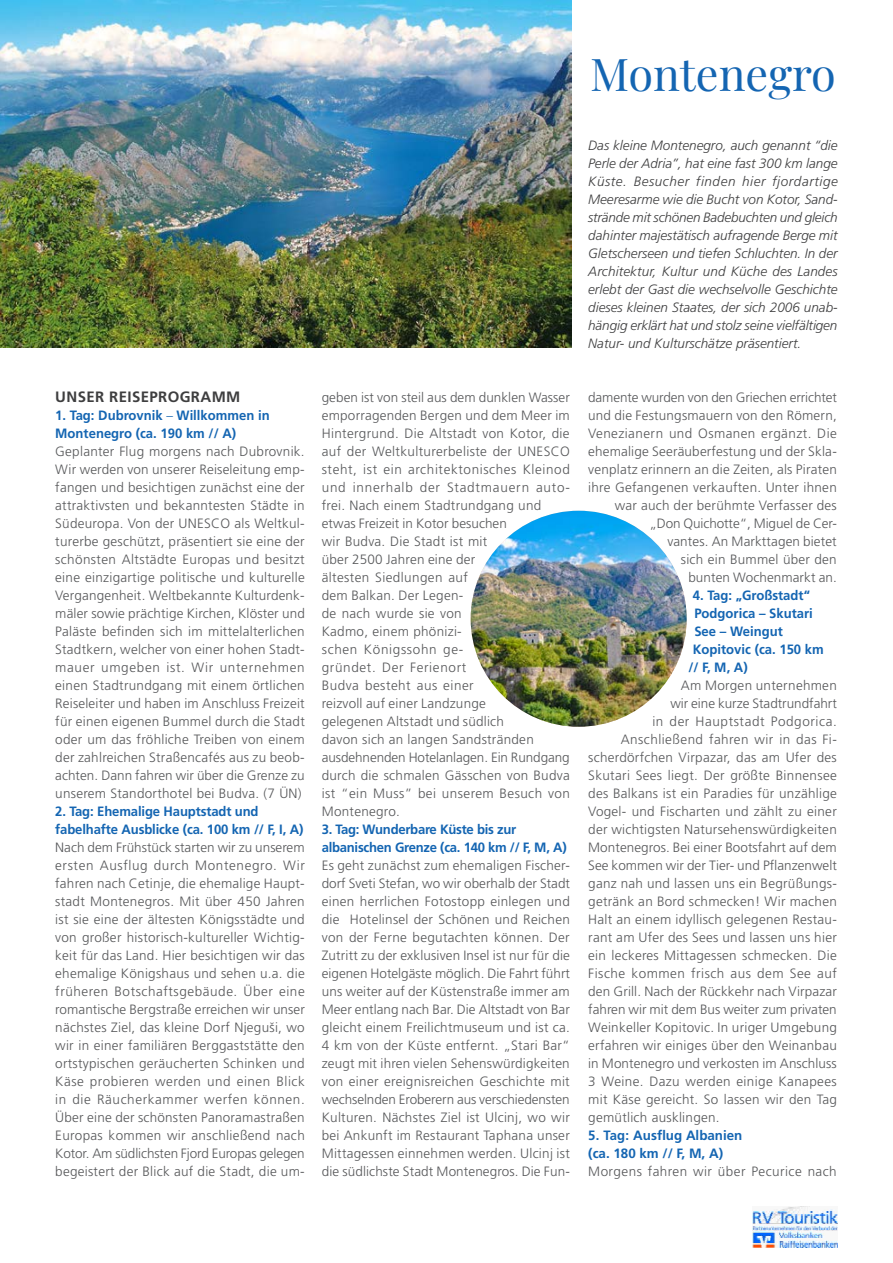
<style>
.page{position:relative;width:893px;height:1263px;background:#fff}
.page>*{position:absolute;margin:0;border:0;box-sizing:border-box;transform-origin:0 0}
.ziel_Innen{font:45px "Playfair Display";color:#1465b2}
.Unser_Reiseprogramm{font:700 15px "Frutiger LT Pro";letter-spacing:.025em;color:#3e3e3f}
.Fließtext{font:300 13.5px/18px "Frutiger LT Pro";letter-spacing:.02em;color:#57585a;text-align:justify}
.Allg__Text_kursiv_In{font:italic 300 13.5px/18px "Frutiger LT Pro";color:#3e3e3f;text-align:justify}
.Zwischentitel_Tag_bl{font:700 13.5px/18px "Frutiger LT Pro";letter-spacing:-.005em;color:#1465b2}
.Fließtext-2{font:300 13.5px "Frutiger LT Pro";color:#57585a}
.Fließtext-3{font:300 13.5px "Frutiger LT Pro";letter-spacing:.04em;color:#57585a}
.Fließtext-4{font:300 13.5px "Frutiger LT Pro";letter-spacing:.045em;color:#57585a}
.s1{font-weight:300}
</style>
<div class="page">
<img style="left:753px;top:1206px;width:85px;height:42px">
<img style="left:471px;top:511px;width:216px;height:216px;border-radius:108px">
<img style="left:0;top:0;width:571px;height:348px">
<p class="Unser_Reiseprogramm" style="left:55px;top:387px;width:187px">UNSER REISEPROGRAMM</p>
<p class="Zwischentitel_Tag_bl" style="left:55px;top:406px;width:216px">1. Tag: Dubrovnik <span class="s1">–</span> Willkommen in<br>Montenegro (ca. 190 km // A)</p>
<p class="Fließtext" style="left:55px;top:442px;width:251px">Geplanter Flug morgens nach Dubrovnik.<br>Wir werden von unserer Reiseleitung emp&shy;fangen und besichtigen zunächst eine der attraktivsten und bekanntesten Städte in Südeuropa. Von der UNESCO als Weltkul&shy;turerbe geschützt, präsentiert sie eine der schönsten Altstädte Europas und besitzt eine einzigartige politische und kulturelle Vergangenheit. Weltbekannte Kulturdenk&shy;mäler sowie prächtige Kirchen, Klöster und Paläste befinden sich im mittelalterlichen Stadtkern, welcher von einer hohen Stadt&shy;mauer umgeben ist. Wir unternehmen einen Stadtrundgang mit einem örtlichen Reiseleiter und haben im Anschluss Freizeit für einen eigenen Bummel durch die Stadt oder um das fröhliche Treiben von einem der zahlreichen Straßencafés aus zu beob&shy;achten. Dann fahren wir über die Grenze zu unserem Standorthotel bei Budva. (7 ÜN)</p>
<p class="Zwischentitel_Tag_bl" style="left:55px;top:802px;width:250px">2. Tag: Ehemalige Hauptstadt und fabelhafte Ausblicke (ca. 100 km // F, I, A)</p>
<p class="Fließtext" style="left:55px;top:838px;width:251px">Nach dem Frühstück starten wir zu unserem ersten Ausflug durch Montenegro. Wir fahren nach Cetinje, die ehemalige Haupt&shy;stadt Montenegros. Mit über 450 Jahren ist sie eine der ältesten Königsstädte und von großer historisch-kultureller Wichtig&shy;keit für das Land. Hier besichtigen wir das ehemalige Königshaus und sehen u.a. die früheren Botschaftsgebäude. Über eine romantische Bergstraße erreichen wir unser nächstes Ziel, das kleine Dorf Njeguši, wo wir in einer familiären Berggaststätte den ortstypischen geräucherten Schinken und Käse probieren werden und einen Blick in die Räucherkammer werfen können.<br>Über eine der schönsten Panoramastraßen Europas kommen wir anschließend nach Kotor. Am südlichsten Fjord Europas gelegen begeistert der Blick auf die Stadt, die um-</p>
<p class="Fließtext" style="left:322px;top:388px;width:250px;text-align:left">geben ist von steil aus dem dunklen Wasser emporragenden Bergen und dem Meer im<br>Hintergrund. Die Altstadt von Kotor, die auf der Weltkulturerbeliste der UNESCO steht, ist ein architektonisches Kleinod und innerhalb der Stadtmauern auto&shy;frei. Nach einem Stadtrundgang und etwas Freizeit in Kotor besuchen<br>wir Budva. Die Stadt ist mit<br>über 2500 Jahren eine der<br>ältesten Siedlungen auf<br>dem Balkan. Der Legen-<br>de nach wurde sie von<br>Kadmo, einem phönizi-<br>schen Königssohn ge-<br>gründet. Der Ferienort<br>Budva besteht aus einer<br>reizvoll auf einer Landzunge<br>gelegenen Altstadt und südlich<br>davon sich an langen Sandstränden ausdehnenden Hotelanlagen. Ein Rundgang durch die schmalen Gässchen von Budva ist “ein Muss” bei unserem Besuch von<br>Montenegro.</p>
<p class="Zwischentitel_Tag_bl" style="left:322px;top:820px;width:246px">3. Tag: Wunderbare Küste bis zur albanischen Grenze (ca. 140 km // F, M, A)</p>
<p class="Fließtext" style="left:322px;top:856px;width:250px">Es geht zunächst zum ehemaligen Fischer&shy;dorf Sveti Stefan, wo wir oberhalb der Stadt einen herrlichen Fotostopp einlegen und die Hotelinsel der Schönen und Reichen von der Ferne begutachten können. Der Zutritt zu der exklusiven Insel ist nur für die eigenen Hotelgäste möglich. Die Fahrt führt uns weiter auf der Küstenstraße immer am Meer entlang nach Bar. Die Altstadt von Bar gleicht einem Freilichtmuseum und ist ca.<br>4 km von der Küste entfernt. „Stari Bar“ zeugt mit ihren vielen Sehenswürdigkeiten von einer ereignisreichen Geschichte mit wechselnden Eroberern aus verschiedensten Kulturen. Nächstes Ziel ist Ulcinj, wo wir bei Ankunft im Restaurant Taphana unser Mittagessen einnehmen werden. Ulcinj ist die südlichste Stadt Montenegros. Die Fun-</p>
<p class="ziel_Innen" style="left:590px;top:39px;width:247px">Montenegro</p>
<p class="Allg__Text_kursiv_In" style="left:588px;top:136px;width:251px">Das kleine Montenegro, auch genannt “die Perle der Adria”, hat eine fast 300 km lange Küste. Besucher finden hier fjordartige Meeresarme wie die Bucht von Kotor, Sand&shy;strände mit schönen Badebuchten und gleich dahinter majestätisch aufragende Berge mit Gletscherseen und tiefen Schluchten. In der Architektur, Kultur und Küche des Landes erlebt der Gast die wechselvolle Geschichte dieses kleinen Staates, der sich 2006 unab&shy;hängig erklärt hat und stolz seine vielfältigen Natur- und Kulturschätze präsentiert.</p>
<p class="Fließtext" style="left:588px;top:388px;width:250px;text-align:right">damente wurden von den Griechen errichtet und die Festungsmauern von den Römern, Venezianern und Osmanen ergänzt. Die ehemalige Seeräuberfestung und der Skla&shy;venplatz erinnern an die Zeiten, als Piraten ihre Gefangenen verkauften. Unter ihnen war auch der berühmte Verfasser des „Don Quichotte“, Miguel de Cer-<br>vantes. An Markttagen bietet<br>sich ein Bummel über den<br>bunten Wochenmarkt an.</p>
<p class="Zwischentitel_Tag_bl" style="left:693px;top:586px;width:119px">4. Tag: „Großstadt“</p>
<p class="Zwischentitel_Tag_bl" style="left:694px;top:604px;width:120px">Podgorica – Skutari</p>
<p class="Zwischentitel_Tag_bl" style="left:694px;top:622px;width:90px">See – Weingut</p>
<p class="Zwischentitel_Tag_bl" style="left:693px;top:640px;width:132px">Kopitovic (ca. 150 km</p>
<p class="Zwischentitel_Tag_bl" style="left:688px;top:658px;width:61px">// F, M, A)</p>
<p class="Fließtext" style="left:681px;top:676px;width:157px">Am Morgen unternehmen</p>
<p class="Fließtext-2" style="left:670px;top:695px;width:168px">wir eine kurze Stadtrundfahrt</p>
<p class="Fließtext-4" style="left:652px;top:713px;width:186px">in der Hauptstadt Podgorica.</p>
<p class="Fließtext" style="left:621px;top:730px;width:218px">Anschließend fahren wir in das Fi-</p>
<p class="Fließtext" style="left:588px;top:748px;width:250px">scherdörfchen Virpazar, das am Ufer des</p>
<p class="Fließtext" style="left:588px;top:766px;width:250px">Skutari Sees liegt. Der größte Binnensee</p>
<p class="Fließtext" style="left:588px;top:784px;width:250px">des Balkans ist ein Paradies für unzählige</p>
<p class="Fließtext" style="left:588px;top:802px;width:250px">Vogel- und Fischarten und zählt zu einer</p>
<p class="Fließtext" style="left:588px;top:820px;width:250px">der wichtigsten Natursehenswürdigkeiten</p>
<p class="Fließtext" style="left:588px;top:838px;width:250px">Montenegros. Bei einer Bootsfahrt auf dem</p>
<p class="Fließtext" style="left:588px;top:856px;width:250px">See kommen wir der Tier- und Pflanzenwelt</p>
<p class="Fließtext" style="left:588px;top:874px;width:250px">ganz nah und lassen uns ein Begrüßungs-</p>
<p class="Fließtext" style="left:588px;top:892px;width:250px">getränk an Bord schmecken! Wir machen</p>
<p class="Fließtext" style="left:588px;top:910px;width:250px">Halt an einem idyllisch gelegenen Restau-</p>
<p class="Fließtext" style="left:588px;top:928px;width:250px">rant am Ufer des Sees und lassen uns hier</p>
<p class="Fließtext" style="left:588px;top:946px;width:250px">ein leckeres Mittagessen schmecken. Die</p>
<p class="Fließtext-3" style="left:588px;top:965px;width:250px">Fische kommen frisch aus dem See auf</p>
<p class="Fließtext" style="left:588px;top:982px;width:250px">den Grill. Nach der Rückkehr nach Virpazar</p>
<p class="Fließtext-2" style="left:588px;top:1001px;width:250px">fahren wir mit dem Bus weiter zum privaten</p>
<p class="Fließtext" style="left:588px;top:1018px;width:250px">Weinkeller Kopitovic. In uriger Umgebung</p>
<p class="Fließtext" style="left:588px;top:1036px;width:250px">erfahren wir einiges über den Weinanbau</p>
<p class="Fließtext" style="left:588px;top:1054px;width:250px">in Montenegro und verkosten im Anschluss</p>
<p class="Fließtext" style="left:588px;top:1072px;width:250px">3 Weine. Dazu werden einige Kanapees</p>
<p class="Fließtext" style="left:588px;top:1090px;width:250px">mit Käse gereicht. So lassen wir den Tag</p>
<p class="Fließtext" style="left:588px;top:1108px;width:133px">gemütlich ausklingen.</p>
<p class="Zwischentitel_Tag_bl" style="left:588px;top:1126px;width:156px">5. Tag: Ausflug Albanien (ca. 180 km // F, M, A)</p>
<p class="Fließtext" style="left:588px;top:1162px;width:250px">Morgens fahren wir über Pecurice nach</p>
</div>
